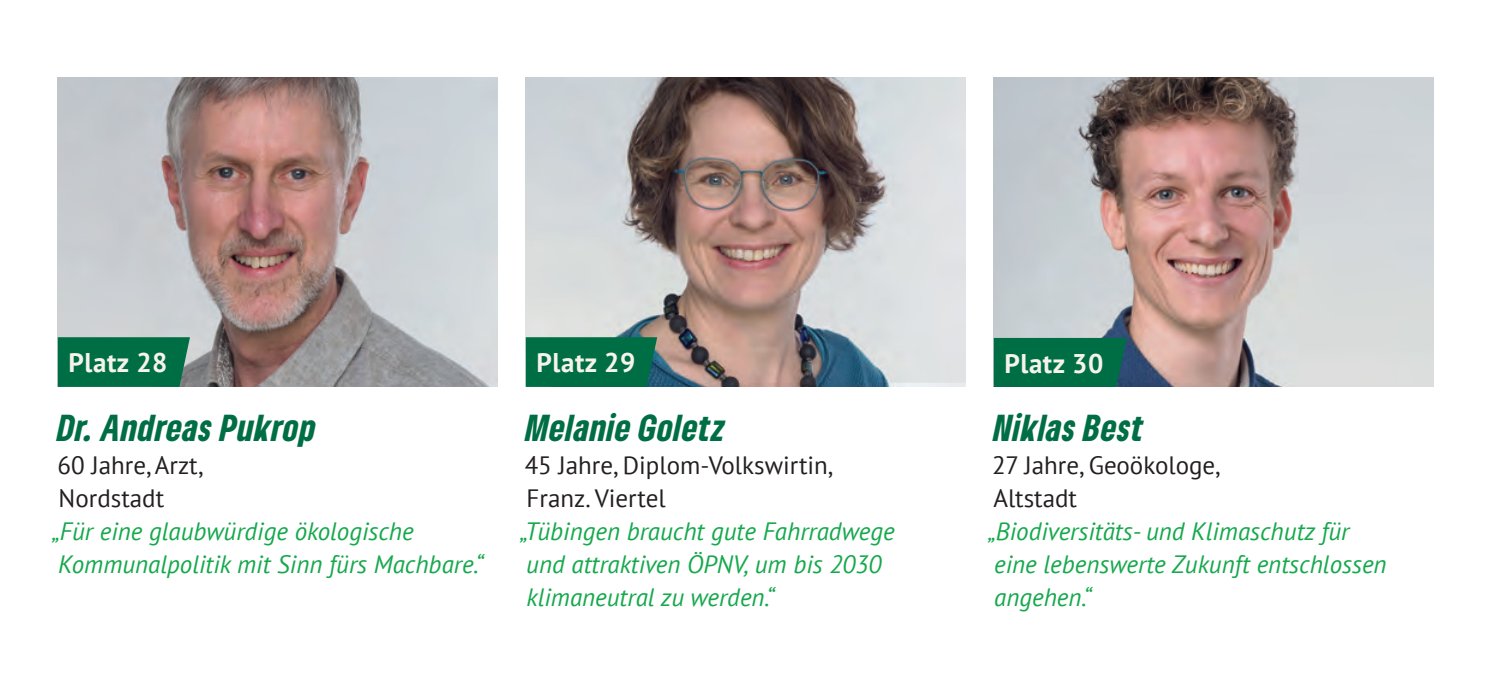
<style>
.page{position:relative;width:1489px;height:696px;background:#fff}
.page>*{position:absolute;margin:0;border:0;box-sizing:border-box;transform-origin:0 0}
.t1{font:italic 900 condensed 35px "Gruene Type";letter-spacing:.02em;color:#006e44}
.t2{font:700 27px "PT Sans";letter-spacing:.02em;color:#f6f3eb}
.t3{font:italic 25px/33px "PT Sans";color:#15a84c}
.t4{font:25px/33px "PT Sans";color:#231f20}
</style>
<div class="page">
<img style="left:58px;top:77px;width:439px;height:309px">
<img style="left:993px;top:77px;width:440px;height:309px">
<img style="left:525px;top:77px;width:440px;height:309px">
<div style="left:525px;top:337px;width:132px;height:49px;background:#006e44"></div>
<div style="left:993px;top:337px;width:133px;height:49px;background:#006e44"></div>
<div style="left:57px;top:337px;width:133px;height:49px;background:#006e44"></div>
<p class="t2" style="left:69px;top:344px;width:100px">Platz 28</p>
<p class="t2" style="left:536px;top:344px;width:100px">Platz 29</p>
<p class="t2" style="left:1004px;top:345px;width:100px">Platz 30</p>
<h1 class="t1" style="left:57px;top:404px;width:260px">Dr. Andreas Pukrop</h1>
<h1 class="t1" style="left:525px;top:404px;width:201px">Melanie Goletz</h1>
<h1 class="t1" style="left:993px;top:404px;width:151px">Niklas Best</h1>
<p class="t4" style="left:58px;top:447px;width:147px">60 Jahre, Arzt,<br>Nordstadt</p>
<p class="t3" style="left:52px;top:513px;width:433px">„Für eine glaubwürdige ökologische<br>Kommunalpolitik mit Sinn fürs Machbare.“</p>
<p class="t4" style="left:524px;top:447px;width:309px">45 Jahre, Diplom-Volkswirtin,<br>Franz. Viertel</p>
<p class="t3" style="left:519px;top:513px;width:376px">„Tübingen braucht gute Fahrradwege und attraktiven ÖPNV, um bis 2030 klimaneutral zu werden.“</p>
<p class="t4" style="left:991px;top:447px;width:230px">27 Jahre, Geoökologe,<br>Altstadt</p>
<p class="t3" style="left:987px;top:513px;width:400px">„Biodiversitäts- und Klimaschutz für eine lebenswerte Zukunft entschlossen angehen.“</p>
</div>
